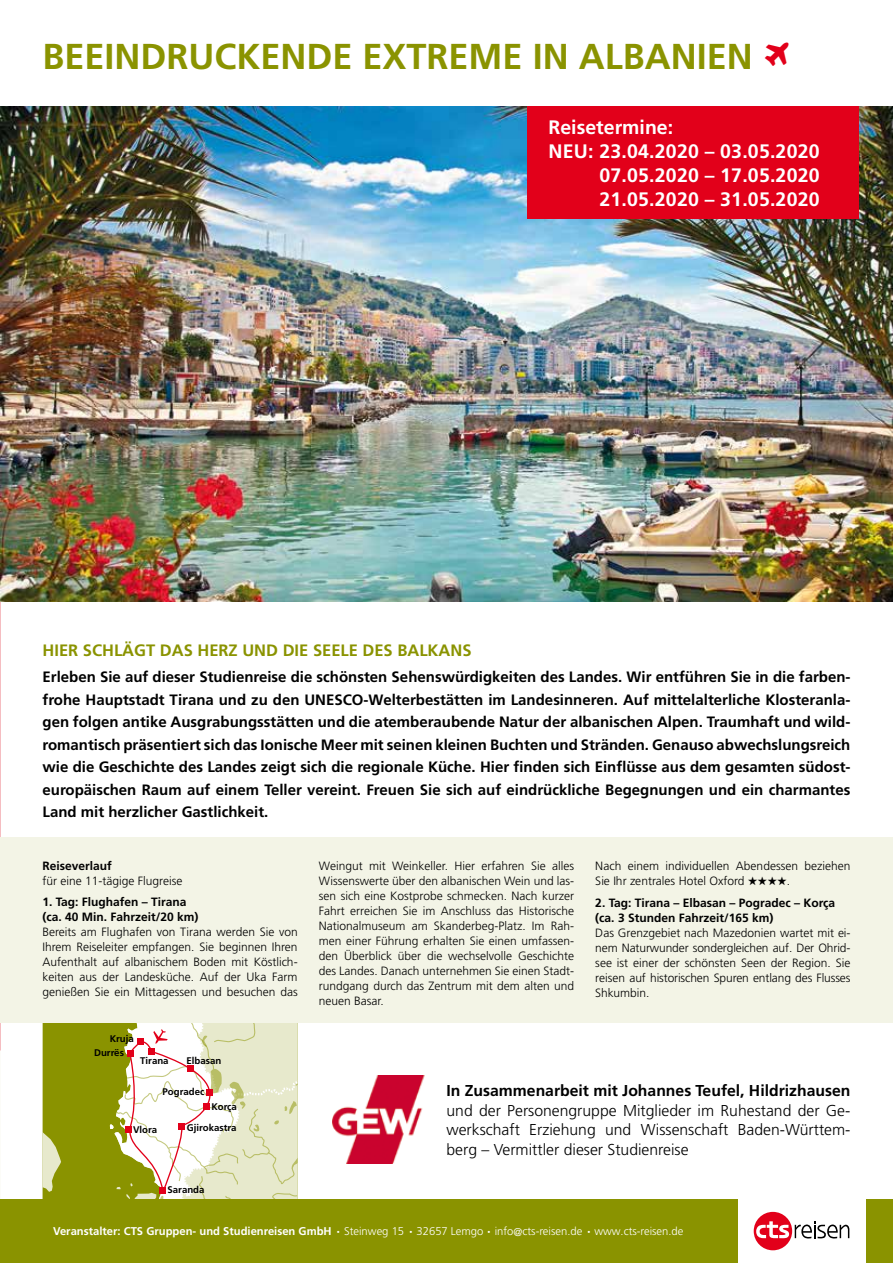
<style>
.page{position:relative;width:893px;height:1263px;background:#fff}
.page>*{position:absolute;margin:0;border:0;box-sizing:border-box;transform-origin:0 0}
.t1{font:700 36px "Frutiger LT Pro";color:#8a9300}
.t2{font:700 19.5px "Frutiger LT Pro";letter-spacing:.01em;color:#fff}
.t3{font:700 16.5px "Frutiger LT Pro";color:#8a9300}
.t4{font:300 15.75px/19.5px "Frutiger LT Pro";color:#000;text-align:justify}
.t5{font:700 15.75px "Frutiger LT Pro";color:#000}
.t6{font:700 15px/22.5px "Frutiger LT Pro";color:#000;text-align:justify}
.t7{font:300 12px/15px "Frutiger LT Pro";color:#000;text-align:justify}
.t8{font:700 12px/15px "Frutiger LT Pro";color:#000}
.t9{font:300 11.25px "Frutiger LT Pro";color:#fff}
.t10{font:700 9.6px "Frutiger LT Pro";color:#000}
.s1{font-weight:700}
.s2{font-size:6px}
</style>
<div class="page">
<div style="left:43px;top:1023px;width:67px;height:176px;background:#8a9300"></div>
<svg style="left:110px;top:1023px;width:188px;height:176px"></svg>
<div style="left:0;top:1199px;width:893px;height:64px;background:#8a9300"></div>
<div style="left:738px;top:1190px;width:127px;height:73px;background:#fff"></div>
<div style="left:754px;top:1212px;width:38px;height:38px;background:#e2001a;border-radius:50%"></div>
<svg style="left:795px;top:1221px;width:54px;height:17px"></svg>
<svg style="left:756px;top:1221px;width:33px;height:17px"></svg>
<div style="left:0;top:838px;width:893px;height:185px;background:#f3f4e6"></div>
<img style="left:333px;top:1076px;width:92px;height:87px">
<img style="left:0;top:106px;width:893px;height:496px">
<div style="left:527px;top:106px;width:332px;height:112px;background:#e2001a"></div>
<h1 class="t1" style="left:43px;top:35px;width:712px">BEEINDRUCKENDE EXTREME IN ALBANIEN</h1>
<h2 class="t2" style="left:549px;top:115px;width:126px">Reisetermine:</h2>
<h2 class="t2" style="left:549px;top:139px;width:273px">NEU: 23.04.2020 – 03.05.2020</h2>
<h2 class="t2" style="left:599px;top:163px;width:222px">07.05.2020 – 17.05.2020</h2>
<h2 class="t2" style="left:599px;top:187px;width:222px">21.05.2020 – 31.05.2020</h2>
<h3 class="t3" style="left:43px;top:640px;width:431px">HIER SCHLÄGT DAS HERZ UND DIE SEELE DES BALKANS</h3>
<p class="t6" style="left:43px;top:666px;width:809px">Erleben Sie auf dieser Studienreise die schönsten Sehenswürdigkeiten des Landes. Wir entführen Sie in die farben&shy;frohe Hauptstadt Tirana und zu den UNESCO-Welterbestätten im Landesinneren. Auf mittelalterliche Klosteranla&shy;gen folgen antike Ausgrabungsstätten und die atemberaubende Natur der albanischen Alpen. Traumhaft und wild&shy;romantisch präsentiert sich das Ionische Meer mit seinen kleinen Buchten und Stränden. Genauso abwechslungsreich wie die Geschichte des Landes zeigt sich die regionale Küche. Hier finden sich Einflüsse aus dem gesamten südost&shy;europäischen Raum auf einem Teller vereint. Freuen Sie sich auf eindrückliche Begegnungen und ein charmantes Land mit herzlicher Gastlichkeit.</p>
<p class="t8" style="left:43px;top:858px;width:71px">Reiseverlauf</p>
<p class="t7" style="left:43px;top:873px;width:141px">für eine 11-tägige Flugreise</p>
<p class="t8" style="left:43px;top:895px;width:158px">1. Tag: Flughafen – Tirana (ca. 40 Min. Fahrzeit/20 km)</p>
<p class="t7" style="left:43px;top:925px;width:257px">Bereits am Flughafen von Tirana werden Sie von Ihrem Reiseleiter empfangen. Sie beginnen Ihren Aufenthalt auf albanischem Boden mit Köstlich&shy;keiten aus der Landesküche. Auf der Uka Farm genießen Sie ein Mittagessen und besuchen das</p>
<p class="t10" style="left:110px;top:1033px;width:26px">Kruja</p>
<p class="t10" style="left:94px;top:1047px;width:31px">Durrës</p>
<p class="t10" style="left:140px;top:1055px;width:30px">Tirana</p>
<p class="t10" style="left:186px;top:1055px;width:36px">Elbasan</p>
<p class="t10" style="left:163px;top:1086px;width:43px">Pogradec</p>
<p class="t10" style="left:211px;top:1101px;width:27px">Korça</p>
<p class="t10" style="left:133px;top:1124px;width:26px">Vlora</p>
<p class="t10" style="left:187px;top:1122px;width:51px">Gjirokastra</p>
<p class="t7" style="left:319px;top:858px;width:257px">Weingut mit Weinkeller. Hier erfahren Sie alles Wissenswerte über den albanischen Wein und las&shy;sen sich eine Kostprobe schmecken. Nach kurzer Fahrt erreichen Sie im Anschluss das Historische Nationalmuseum am Skanderbeg-Platz. Im Rah&shy;men einer Führung erhalten Sie einen umfassen&shy;den Überblick über die wechselvolle Geschichte des Landes. Danach unternehmen Sie einen Stadt&shy;rundgang durch das Zentrum mit dem alten und neuen Basar.</p>
<p class="t7" style="left:595px;top:858px;width:257px">Nach einem individuellen Abendessen beziehen<br>Sie Ihr zentrales Hotel Oxford ★★★★.</p>
<p class="t8" style="left:595px;top:895px;width:241px">2. Tag: Tirana – Elbasan – Pogradec – Korça (ca. 3 Stunden Fahrzeit/165 km)</p>
<p class="t7" style="left:595px;top:925px;width:257px">Das Grenzgebiet nach Mazedonien wartet mit ei&shy;nem Naturwunder sondergleichen auf. Der Ohrid&shy;see ist einer der schönsten Seen der Region. Sie reisen auf historischen Spuren entlang des Flusses Shkumbin.</p>
<h3 class="t5" style="left:446px;top:1081px;width:405px">In Zusammenarbeit mit Johannes Teufel, Hildrizhausen</h3>
<h3 class="t4" style="left:446px;top:1100px;width:405px">und der Personengruppe Mitglieder im Ruhestand der Ge&shy;werkschaft Erziehung und Wissenschaft Baden-Württem&shy;berg – Vermittler dieser Studienreise</h3>
<p class="t10" style="left:168px;top:1184px;width:39px">Saranda</p>
<p class="t9" style="left:53px;top:1225px;width:632px"><span class="s1">Veranstalter: CTS Gruppen- und Studienreisen GmbH</span> <span class="s2">•</span> Steinweg 15 <span class="s2">•</span> 32657 Lemgo <span class="s2">•</span> info@cts-reisen.de <span class="s2">•</span> www.cts-reisen.de</p>
</div>
